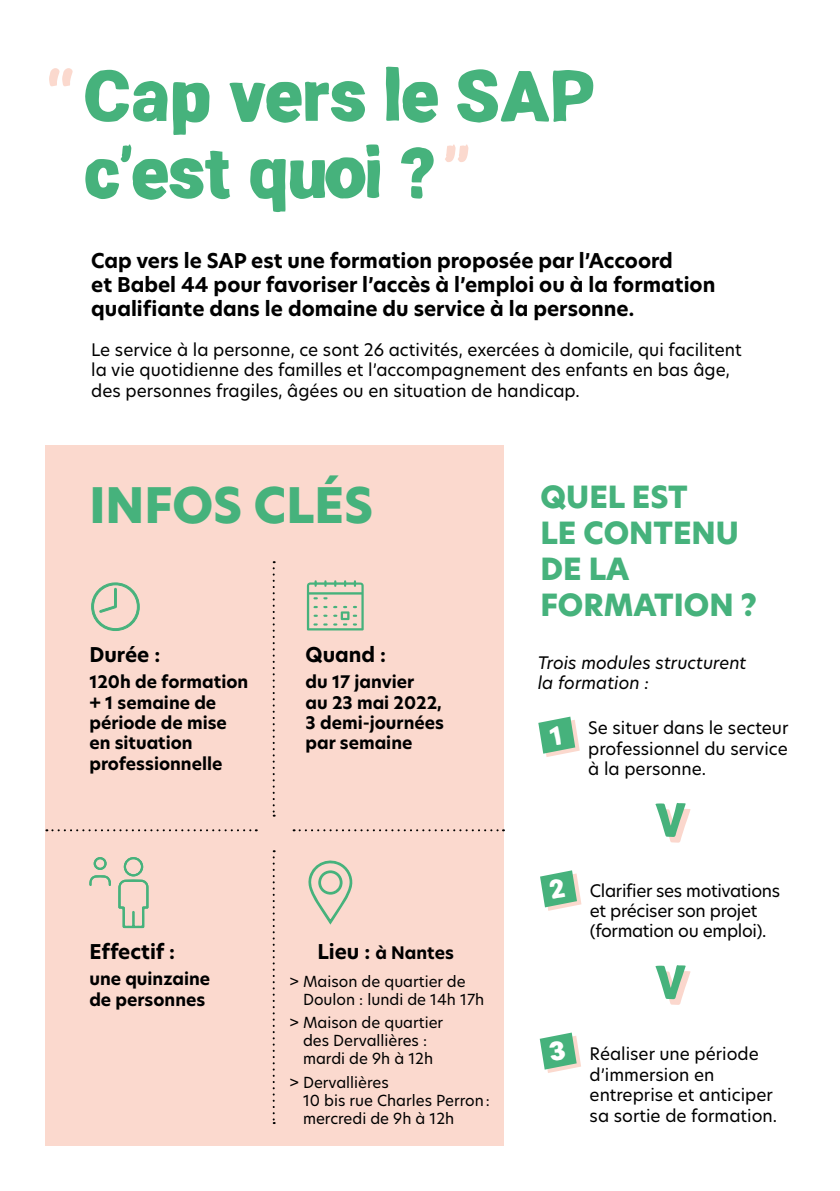
<style>
.page{position:relative;width:840px;height:1191px;background:#fff}
.page>*{position:absolute;margin:0;border:0;box-sizing:border-box;transform-origin:0 0}
.t1{font:700 70px/77px "Ramona";color:#46b27c}
.t2{font:800 48px "Hero New";color:#46b27c}
.t3{font:800 30px/36px "Hero New";color:#46b27c}
.t4{font:700 20px/24px "Hero New";color:#000}
.t5{font:17px/20.4px "Hero New";color:#000}
.t6{font:700 17px/20.4px "Hero New";color:#000}
.t7{font:17px/20.4px "Hero New";letter-spacing:-.02em;color:#000}
.t8{font:italic 17px/20.4px "Hero New";color:#000}
.t9{font:15px/18px "Hero New";color:#000}
.s1{color:#fbd9ce}
.s2{font-size:20px}
</style>
<div class="page">
<div style="left:45px;top:445px;width:458px;height:731px;background:#fbd9ce"></div>
<svg style="left:655px;top:803px;width:35px;height:39px"></svg>
<svg style="left:655px;top:965px;width:35px;height:40px"></svg>
<svg style="left:272px;top:561px;width:2px;height:255px"></svg>
<svg style="left:272px;top:850px;width:2px;height:274px"></svg>
<svg style="left:293px;top:829px;width:210px;height:2px"></svg>
<svg style="left:46px;top:829px;width:211px;height:2px"></svg>
<svg style="left:91px;top:582px;width:49px;height:49px"></svg>
<svg style="left:89px;top:857px;width:59px;height:71px"></svg>
<svg style="left:308px;top:860px;width:45px;height:65px"></svg>
<svg style="left:307px;top:580px;width:56px;height:50px"></svg>
<div style="left:0;top:1146px;width:839px;height:45px;background:#fff"></div>
<svg style="left:538px;top:716px;width:41px;height:41px"></svg>
<svg style="left:540px;top:870px;width:41px;height:40px"></svg>
<svg style="left:539px;top:1032px;width:42px;height:41px"></svg>
<h1 class="t1" style="left:84px;top:60px;width:513px;text-indent:-38px"><span class="s1">‘‘</span> Cap vers le SAP c’est quoi ? <span class="s1">’’</span></h1>
<p class="t4" style="left:91px;top:249px;width:625px">Cap vers le SAP est une formation proposée par l’Accoord<br>et Babel 44 pour favoriser l’accès à l’emploi ou à la formation qualifiante dans le domaine du service à la personne.</p>
<p class="t5" style="left:91px;top:339px;width:651px">Le service à la personne, ce sont 26 activités, exercées à domicile, qui facilitent la vie quotidienne des familles et l’accompagnement des enfants en bas âge, des personnes fragiles, âgées ou en situation de handicap.</p>
<h2 class="t2" style="left:89px;top:472px;width:285px">INFOS CLÉS</h2>
<h3 class="t3" style="left:540px;top:479px;width:218px">QUEL EST<br>LE CONTENU<br>DE LA<br>FORMATION ?</h3>
<p class="t4" style="left:89px;top:643px;width:72px">Durée :</p>
<p class="t6" style="left:89px;top:672px;width:160px">120h de formation + 1 semaine de période de mise en situation professionnelle</p>
<p class="t4" style="left:305px;top:643px;width:82px">Quand :</p>
<p class="t6" style="left:305px;top:672px;width:140px">du 17 janvier<br>au 23 mai 2022,<br>3 demi-journées par semaine</p>
<p class="t4" style="left:89px;top:940px;width:87px">Effectif :</p>
<p class="t6" style="left:89px;top:968px;width:122px">une quinzaine de personnes</p>
<p class="t6" style="left:317px;top:942px;width:138px"><span class="s2">Lieu :</span> à Nantes</p>
<p class="t9" style="left:303px;top:972px;width:183px;text-indent:-14px">&gt; Maison de quartier de<br>Doulon : lundi de 14h 17h</p>
<p class="t9" style="left:289px;top:1013px;width:156px;text-align:center">&gt; Maison de quartier des Dervallières : mardi de 9h à 12h</p>
<p class="t9" style="left:303px;top:1073px;width:188px;text-indent:-14px">&gt; Dervallières<br>10 bis rue Charles Perron: mercredi de 9h à 12h</p>
<p class="t8" style="left:537px;top:652px;width:210px">Trois modules structurent la formation :</p>
<p class="t5" style="left:588px;top:717px;width:202px;text-align:justify">Se situer dans le secteur professionnel du service à la personne.</p>
<p class="t7" style="left:589px;top:880px;width:192px">Clarifier ses motivations et préciser son projet (formation ou emploi).</p>
<p class="t5" style="left:589px;top:1043px;width:189px">Réaliser une période d’immersion en entreprise et anticiper sa sortie de formation.</p>
</div>
